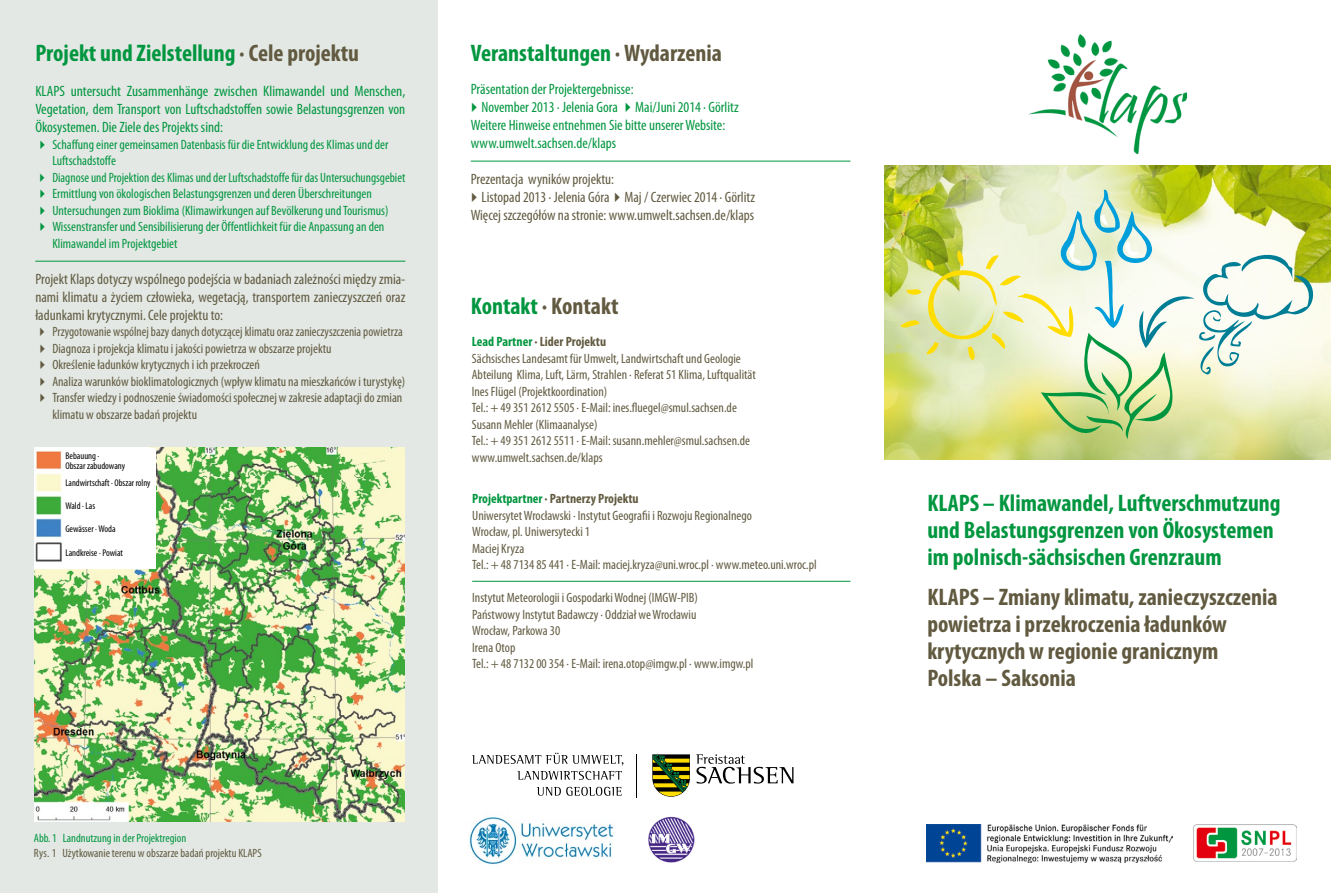
<style>
.page{position:relative;width:1331px;height:893px;background:#fff}
.page>*{position:absolute;margin:0;border:0;box-sizing:border-box;transform-origin:0 0}
.t1{font:700 condensed 24px/27px "Myriad Pro";color:#00963f}
.t2{font:700 condensed 24px/27px "Myriad Pro";color:#615a40}
.t3{font:condensed 15px/18px "Myriad Pro";color:#00963f;text-align:justify}
.t4{font:condensed 15px/18px "Myriad Pro";color:#615a40;text-align:justify}
.t5{font:condensed 13.5px/16.5px "Myriad Pro";color:#615a40}
.t6{font:condensed 13.5px/16.5px "Myriad Pro";color:#00963f}
.t7{font:condensed 13.5px/16.5px "Myriad Pro";color:#615a40;scale:.95 1}
.t8{font:condensed 12px "Myriad Pro";color:#615a40}
.t9{font:condensed 12px "Myriad Pro";color:#00963f}
.t10{font:condensed 9.75px/10.5px "Myriad Pro";color:#000}
.s1{color:#615a40}
.s2{color:#00963f}
.s3{font-weight:700;color:#00963f}
.s4{font-weight:700}
</style>
<div class="page">
<div style="left:0;top:0;width:438px;height:893px;background:#e3e8e4"></div>
<img style="left:34px;top:448px;width:370px;height:374px">
<img style="left:1029px;top:34px;width:158px;height:119px">
<hr style="left:35px;top:261px;width:370px;height:1px;background:#00963f">
<hr style="left:471px;top:161px;width:379px;height:1px;background:#00963f">
<hr style="left:472px;top:581px;width:378px;height:1px;background:#00963f">
<img style="left:884px;top:166px;width:447px;height:293px">
<svg style="left:900px;top:188px;width:420px;height:263px"></svg>
<img style="left:927px;top:825px;width:246px;height:38px">
<img style="left:1193px;top:825px;width:104px;height:37px">
<svg style="left:696px;top:754px;width:97px;height:30px"></svg>
<svg style="left:652px;top:754px;width:38px;height:43px;background:#697127"></svg>
<hr style="left:636px;top:754px;width:1px;height:43px;background:#000">
<svg style="left:472px;top:753px;width:151px;height:27px"></svg>
<svg style="left:537px;top:787px;width:85px;height:9px"></svg>
<img style="left:648px;top:816px;width:47px;height:46px">
<img style="left:469px;top:817px;width:145px;height:48px">
<div style="left:64px;top:448px;width:91px;height:120px;background:#fff"></div>
<div style="left:34px;top:563px;width:113px;height:5px;background:#fff"></div>
<h1 class="t1" style="left:35px;top:39px;width:325px">Projekt und Zielstellung <span class="s1">· Cele projektu</span></h1>
<p class="t3" style="left:35px;top:82px;width:372px">KLAPS untersucht Zusammenhänge zwischen Klimawandel und Menschen, Vegetation, dem Transport von Luftschadstoffen sowie Belastungsgrenzen von Ökosystemen. Die Ziele des Projekts sind:</p>
<p class="t6" style="left:52px;top:136px;width:354px">Schaffung einer gemeinsamen Datenbasis für die Entwicklung des Klimas und der Luftschadstoffe<br>Diagnose und Projektion des Klimas und der Luftschadstoffe für das Untersuchungsgebiet Ermittlung von ökologischen Belastungsgrenzen und deren Überschreitungen Untersuchungen zum Bioklima (Klimawirkungen auf Bevölkerung und Tourismus)<br>Wissenstransfer und Sensibilisierung der Öffentlichkeit für die Anpassung an den Klimawandel im Projektgebiet</p>
<p class="t4" style="left:35px;top:270px;width:372px">Projekt Klaps dotyczy wspólnego podejścia w badaniach zależności między zmia&shy;nami klimatu a życiem człowieka, wegetacją, transportem zanieczyszczeń oraz ładunkami krytycznymi. Cele projektu to:</p>
<p class="t7" style="left:52px;top:323px;width:373px">Przygotowanie wspólnej bazy danych dotyczącej klimatu oraz zanieczyszczenia powietrza Diagnoza i projekcja klimatu i jakości powietrza w obszarze projektu<br>Określenie ładunków krytycznych i ich przekroczeń<br>Analiza warunków bioklimatologicznych (wpływ klimatu na mieszkańców i turystykę)<br>Transfer wiedzy i podnoszenie świadomości społecznej w zakresie adaptacji do zmian klimatu w obszarze badań projektu</p>
<p class="t10" style="left:65px;top:450px;width:61px">Bebauung ·<br>Obszar zabudowany</p>
<p class="t10" style="left:65px;top:477px;width:87px">Landwirtschaft · Obszar rolny</p>
<p class="t10" style="left:65px;top:501px;width:31px">Wald · Las</p>
<p class="t10" style="left:65px;top:524px;width:52px">Gewässer · Woda</p>
<p class="t10" style="left:65px;top:547px;width:59px">Landkreise · Powiat</p>
<p class="t9" style="left:34px;top:831px;width:154px">Abb. 1 Landnutzung in der Projektregion</p>
<p class="t8" style="left:34px;top:846px;width:229px">Rys. 1 Użytkowanie terenu w obszarze badań projektu KLAPS</p>
<h1 class="t1" style="left:471px;top:39px;width:253px">Veranstaltungen <span class="s1">· Wydarzenia</span></h1>
<p class="t3" style="left:471px;top:80px;width:164px">Präsentation der Projektergebnisse:</p>
<p class="t3" style="left:466px;top:98px;width:274px;text-align:left">✔ November 2013 · Jelenia Gora ✔ Mai/Juni 2014 · Görlitz<br>Weitere Hinweise entnehmen Sie bitte unserer Website: www.umwelt.sachsen.de/klaps</p>
<p class="t4" style="left:471px;top:170px;width:145px">Prezentacja wyników projektu:</p>
<p class="t4" style="left:466px;top:188px;width:290px">✔ Listopad 2013 · Jelenia Góra✔ Maj / Czerwiec 2014 · Görlitz<br>Więcej szczegółów na stronie: www.umwelt.sachsen.de/klaps</p>
<h1 class="t2" style="left:471px;top:291px;width:149px"><span class="s2">Kontakt</span> · Kontakt</h1>
<p class="t5" style="left:472px;top:333px;width:285px"><span class="s3">Lead Partner</span> <span class="s4">· Lider Projektu<br></span>Sächsisches Landesamt für Umwelt, Landwirtschaft und Geologie Abteilung Klima, Luft, Lärm, Strahlen · Referat 51 Klima, Luftqualität Ines Flügel (Projektkoordination)<br>Tel.: + 49 351 2612 5505 · E-Mail: ines.fluegel@smul.sachsen.de Susann Mehler (Klimaanalyse)<br>Tel.: + 49 351 2612 5511 · E-Mail: susann.mehler@smul.sachsen.de www.umwelt.sachsen.de/klaps</p>
<p class="t5" style="left:472px;top:490px;width:346px"><span class="s3">Projektpartner</span> <span class="s4">· Partnerzy Projektu<br></span>Uniwersytet Wrocławski · Instytut Geografii i Rozwoju Regionalnego<br>Wrocław, pl. Uniwersytecki 1<br>Maciej Kryza<br>Tel.: + 48 7134 85 441 · E-Mail: maciej.kryza@uni.wroc.pl · www.meteo.uni.wroc.pl</p>
<p class="t5" style="left:472px;top:589px;width:283px">Instytut Meteorologii i Gospodarki Wodnej (IMGW-PIB)<br>Państwowy Instytut Badawczy · Oddział we Wrocławiu<br>Wrocław, Parkowa 30<br>Irena Otop<br>Tel.: + 48 7132 00 354 · E-Mail: irena.otop@imgw.pl · www.imgw.pl</p>
<h1 class="t1" style="left:927px;top:489px;width:355px">KLAPS – Klimawandel, Luftverschmutzung und Belastungsgrenzen von Ökosystemen im polnisch-sächsischen Grenzraum</h1>
<h1 class="t2" style="left:927px;top:583px;width:352px">KLAPS – Zmiany klimatu, zanieczyszczenia powietrza i przekroczenia ładunków krytycznych w regionie granicznym Polska – Saksonia</h1>
</div>
